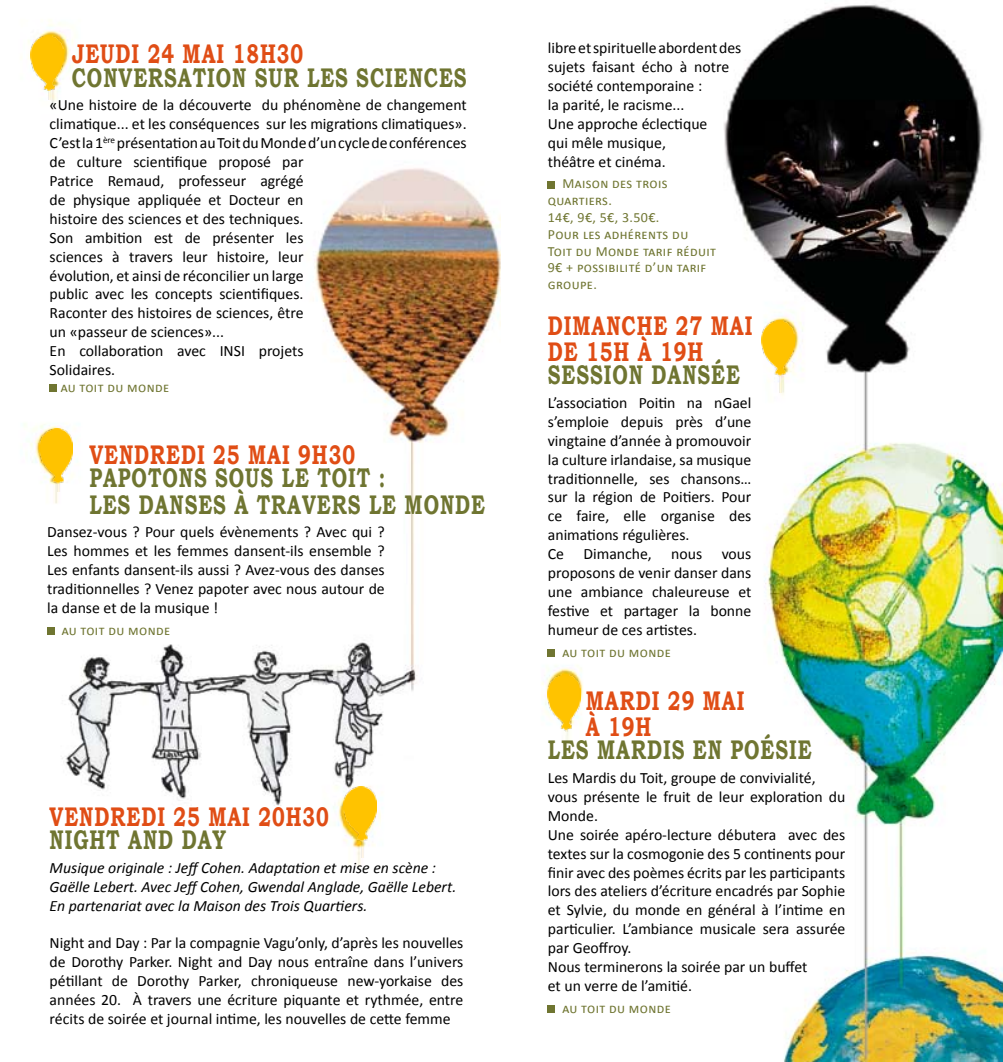
<style>
.page{position:relative;width:1003px;height:1062px;background:#fff}
.page>*{position:absolute;margin:0;border:0;box-sizing:border-box;transform-origin:0 0}
.t1{font:700 26.95px/26.2px "Bookman Old Style";letter-spacing:.05em;color:#6f7531;scale:.71 1}
.t2{font:700 26.95px/26.2px "Bookman Old Style";letter-spacing:.05em;color:#e04d15;scale:.71 1}
.t3{font:15.75px/18.9px "Calibri";color:#000}
.t4{font:italic 15.75px/18.9px "Calibri";color:#000}
.t5{font:14px/16.8px "Calibri";letter-spacing:.025em;color:#6f7531}
</style>
<div class="page">
<img style="left:24px;top:4px;width:978px;height:1057px">
<svg style="left:44px;top:507px;width:344px;height:54px"></svg>
<div style="left:47px;top:627px;width:7px;height:8px;background:#6f7531"></div>
<img style="left:40px;top:428px;width:32px;height:64px">
<img style="left:31px;top:36px;width:32px;height:63px">
<img style="left:344px;top:786px;width:32px;height:71px">
<div style="left:50px;top:385px;width:7px;height:7px;background:#6f7531"></div>
<div style="left:547px;top:181px;width:8px;height:7px;background:#6f7531"></div>
<div style="left:547px;top:649px;width:8px;height:7px;background:#6f7531"></div>
<div style="left:547px;top:1005px;width:8px;height:7px;background:#6f7531"></div>
<img style="left:761px;top:321px;width:32px;height:71px">
<img style="left:547px;top:675px;width:33px;height:57px">
<h1 class="t2" style="left:72px;top:41px;width:327px">JEUDI 24 MAI 18H30</h1>
<h1 class="t1" style="left:72px;top:64px;width:557px">CONVERSATION SUR LES SCIENCES</h1>
<p class="t3" style="left:50px;top:96px;width:418px">«Une histoire de la découverte du phénomène de changement climatique... et les conséquences sur les migrations climatiques».<br>C’est la 1<sup>ère</sup> présentation au Toit du Monde d’un cycle de conférences de culture scientifique proposé par<br>Patrice Remaud, professeur agrégé<br>de physique appliquée et Docteur en<br>histoire des sciences et des techniques.<br>Son ambition est de présenter les<br>sciences à travers leur histoire, leur<br>évolution, et ainsi de réconcilier un large<br>public avec les concepts scientifiques.<br>Raconter des histoires de sciences, être<br>un «passeur de sciences»...<br>En collaboration avec INSI projets<br>Solidaires.</p>
<p class="t5" style="left:61px;top:379px;width:110px">au toit du monde</p>
<h1 class="t2" style="left:89px;top:441px;width:375px">VENDREDI 25 MAI 9H30</h1>
<h1 class="t1" style="left:89px;top:464px;width:557px">PAPOTONS SOUS LE TOIT :<br>LES DANSES À TRAVERS LE MONDE</h1>
<p class="t3" style="left:47px;top:523px;width:339px;text-align:justify">Dansez-vous ? Pour quels évènements ? Avec qui ?<br>Les hommes et les femmes dansent-ils ensemble ?<br>Les enfants dansent-ils aussi ? Avez-vous des danses traditionnelles ? Venez papoter avec nous autour de la danse et de la musique !</p>
<p class="t5" style="left:62px;top:622px;width:110px">au toit du monde</p>
<h1 class="t2" style="left:50px;top:803px;width:395px">VENDREDI 25 MAI 20H30</h1>
<h1 class="t1" style="left:50px;top:826px;width:250px">NIGHT AND DAY</h1>
<p class="t4" style="left:50px;top:857px;width:408px">Musique originale : Jeff Cohen. Adaptation et mise en scène :<br>Gaëlle Lebert. Avec Jeff Cohen, Gwendal Anglade, Gaëlle Lebert.<br>En partenariat avec la Maison des Trois Quartiers.</p>
<p class="t3" style="left:50px;top:933px;width:415px;text-align:justify">Night and Day : Par la compagnie Vagu’only, d’après les nouvelles de Dorothy Parker. Night and Day nous entraîne dans l’univers pétillant de Dorothy Parker, chroniqueuse new-yorkaise des années 20. à travers une écriture piquante et rythmée, entre récits de soirée et journal intime, les nouvelles de cette femme</p>
<p class="t3" style="left:547px;top:39px;width:195px">libre et spirituelle abordent des sujets faisant écho à notre société contemporaine :<br>la parité, le racisme...<br>Une approche éclectique<br>qui mêle musique,<br>théâtre et cinéma.</p>
<p class="t5" style="left:547px;top:175px;width:169px;text-indent:15px">Maison des trois quartiers.<br>14€, 9€, 5€, 3.50€.<br>Pour les adhérents du<br>Toit du Monde tarif réduit<br>9€ + possibilité d’un tarif groupe.</p>
<h1 class="t2" style="left:547px;top:312px;width:289px">DIMANCHE 27 MAI<br>DE 15H À 19H</h1>
<h1 class="t1" style="left:547px;top:361px;width:271px">SESSION DANSÉE</h1>
<p class="t3" style="left:547px;top:393px;width:205px">L’association Poitin na nGael s’emploie depuis près d’une vingtaine d’année à promouvoir la culture irlandaise, sa musique traditionnelle, ses chansons… sur la région de Poitiers. Pour ce faire, elle organise des animations régulières.<br>Ce Dimanche, nous vous proposons de venir danser dans une ambiance chaleureuse et festive et partager la bonne humeur de ces artistes.</p>
<p class="t5" style="left:562px;top:643px;width:110px">au toit du monde</p>
<h1 class="t2" style="left:585px;top:687px;width:225px">MARDI 29 MAI<br>À 19H</h1>
<h1 class="t1" style="left:547px;top:736px;width:372px">LES MARDIS EN POÉSIE</h1>
<p class="t3" style="left:547px;top:768px;width:299px">Les Mardis du Toit, groupe de convivialité, vous présente le fruit de leur exploration du Monde.<br>Une soirée apéro-lecture débutera avec des textes sur la cosmogonie des 5 continents pour finir avec des poèmes écrits par les participants lors des ateliers d’écriture encadrés par Sophie et Sylvie, du monde en général à l’intime en particulier. L’ambiance musicale sera assurée par Geoffroy.<br>Nous terminerons la soirée par un buffet<br>et un verre de l’amitié.</p>
<p class="t5" style="left:562px;top:999px;width:110px">au toit du monde</p>
</div>
